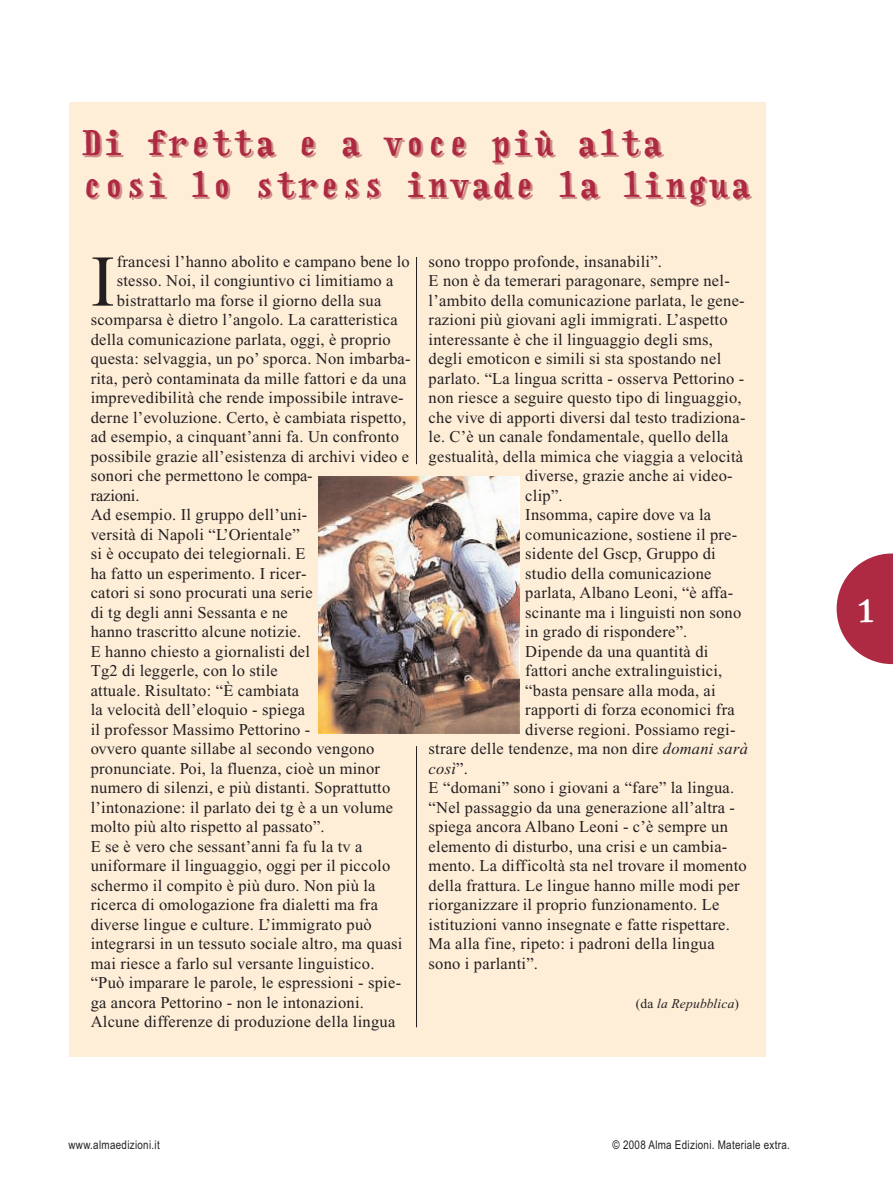
<style>
.page{position:relative;width:893px;height:1191px;background:#fff}
.page>*{position:absolute;margin:0;border:0;box-sizing:border-box;transform-origin:0 0}
.t1{font:72.75px "Times New Roman";color:#231f20}
.t2{font:700 33px/42px "Handwriter";letter-spacing:.06em;color:#ae2a42}
.t3{font:700 30px "Handwriter";color:#fff}
.t4{font:16.5px "Times New Roman";letter-spacing:.015em;color:#231f20}
.t5{font:16.5px "Times New Roman";letter-spacing:-.01em;color:#231f20}
.t6{font:italic 16.5px "Times New Roman";color:#231f20}
.t7{font:italic 13.5px "Times New Roman";letter-spacing:.015em;color:#231f20}
.t8{font:12px "Arial Narrow";letter-spacing:.025em;color:#231f20}
.s1{font-style:italic}
.s2{font-style:normal}
</style>
<div class="page">
<svg style="left:837px;top:553px;width:56px;height:111px"></svg>
<div style="left:69px;top:103px;width:696px;height:953px;background:#feeed8"></div>
<img style="left:319px;top:476px;width:200px;height:257px">
<hr style="left:416px;top:257px;width:1px;height:207px;background:#231f20">
<hr style="left:416px;top:746px;width:1px;height:281px;background:#231f20">
<h2 class="t2" style="left:82px;top:125px;width:670px">Di fretta e a voce più alta così lo stress invade la lingua</h2>
<h1 class="t1" style="left:91px;top:255px;width:26px">I</h1>
<p class="t4" style="left:117px;top:255px;width:294px">francesi l’hanno abolito e campano bene lo</p>
<p class="t4" style="left:117px;top:275px;width:278px">stesso. Noi, il congiuntivo ci limitiamo a</p>
<p class="t4" style="left:117px;top:294px;width:266px">bistrattarlo ma forse il giorno della sua</p>
<p class="t4" style="left:91px;top:314px;width:308px">scomparsa è dietro l’angolo. La caratteristica</p>
<p class="t4" style="left:91px;top:333px;width:302px">della comunicazione parlata, oggi, è proprio</p>
<p class="t4" style="left:91px;top:353px;width:321px">questa: selvaggia, un po’ sporca. Non imbarba-</p>
<p class="t4" style="left:91px;top:372px;width:317px">rita, però contaminata da mille fattori e da una</p>
<p class="t4" style="left:91px;top:392px;width:315px">imprevedibilità che rende impossibile intrave-</p>
<p class="t4" style="left:91px;top:411px;width:317px">derne l’evoluzione. Certo, è cambiata rispetto,</p>
<p class="t4" style="left:91px;top:431px;width:310px">ad esempio, a cinquant’anni fa. Un confronto</p>
<p class="t4" style="left:91px;top:450px;width:320px">possibile grazie all’esistenza di archivi video e</p>
<p class="t4" style="left:91px;top:470px;width:224px">sonori che permettono le compa-</p>
<p class="t5" style="left:91px;top:489px;width:50px">razioni.</p>
<p class="t4" style="left:91px;top:509px;width:218px">Ad esempio. Il gruppo dell’uni-</p>
<p class="t4" style="left:91px;top:528px;width:210px">versità di Napoli “L’Orientale”</p>
<p class="t4" style="left:91px;top:548px;width:216px">si è occupato dei telegiornali. E</p>
<p class="t4" style="left:91px;top:567px;width:217px">ha fatto un esperimento. I ricer-</p>
<p class="t4" style="left:91px;top:587px;width:223px">catori si sono procurati una serie</p>
<p class="t4" style="left:91px;top:606px;width:199px">di tg degli anni Sessanta e ne</p>
<p class="t4" style="left:91px;top:626px;width:212px">hanno trascritto alcune notizie.</p>
<p class="t4" style="left:91px;top:645px;width:221px">E hanno chiesto a giornalisti del</p>
<p class="t4" style="left:91px;top:665px;width:189px">Tg2 di leggerle, con lo stile</p>
<p class="t4" style="left:91px;top:684px;width:210px">attuale. Risultato: “È cambiata</p>
<p class="t4" style="left:91px;top:704px;width:216px">la velocità dell’eloquio - spiega</p>
<p class="t4" style="left:91px;top:723px;width:221px">il professor Massimo Pettorino -</p>
<p class="t4" style="left:91px;top:743px;width:285px">ovvero quante sillabe al secondo vengono</p>
<p class="t4" style="left:91px;top:762px;width:291px">pronunciate. Poi, la fluenza, cioè un minor</p>
<p class="t4" style="left:91px;top:782px;width:301px">numero di silenzi, e più distanti. Soprattutto</p>
<p class="t4" style="left:91px;top:801px;width:304px">l’intonazione: il parlato dei tg è a un volume</p>
<p class="t4" style="left:91px;top:821px;width:235px">molto più alto rispetto al passato”.</p>
<p class="t4" style="left:91px;top:840px;width:273px">E se è vero che sessant’anni fa fu la tv a</p>
<p class="t4" style="left:91px;top:860px;width:301px">uniformare il linguaggio, oggi per il piccolo</p>
<p class="t4" style="left:91px;top:879px;width:286px">schermo il compito è più duro. Non più la</p>
<p class="t4" style="left:91px;top:899px;width:289px">ricerca di omologazione fra dialetti ma fra</p>
<p class="t4" style="left:91px;top:918px;width:283px">diverse lingue e culture. L’immigrato può</p>
<p class="t4" style="left:91px;top:938px;width:313px">integrarsi in un tessuto sociale altro, ma quasi</p>
<p class="t4" style="left:91px;top:957px;width:285px">mai riesce a farlo sul versante linguistico.</p>
<p class="t4" style="left:91px;top:977px;width:312px">“Può imparare le parole, le espressioni - spie-</p>
<p class="t4" style="left:91px;top:996px;width:275px">ga ancora Pettorino - non le intonazioni.</p>
<p class="t4" style="left:91px;top:1016px;width:306px">Alcune differenze di produzione della lingua</p>
<p class="t4" style="left:429px;top:255px;width:235px">sono troppo profonde, insanabili”.</p>
<p class="t4" style="left:429px;top:275px;width:303px">E non è da temerari paragonare, sempre nel-</p>
<p class="t4" style="left:429px;top:294px;width:318px">l’ambito della comunicazione parlata, le gene-</p>
<p class="t4" style="left:429px;top:314px;width:300px">razioni più giovani agli immigrati. L’aspetto</p>
<p class="t4" style="left:429px;top:333px;width:286px">interessante è che il linguaggio degli sms,</p>
<p class="t4" style="left:429px;top:353px;width:294px">degli emoticon e simili si sta spostando nel</p>
<p class="t4" style="left:429px;top:372px;width:317px">parlato. “La lingua scritta - osserva Pettorino -</p>
<p class="t4" style="left:429px;top:392px;width:315px">non riesce a seguire questo tipo di linguaggio,</p>
<p class="t4" style="left:429px;top:411px;width:318px">che vive di apporti diversi dal testo tradiziona-</p>
<p class="t4" style="left:429px;top:431px;width:301px">le. C’è un canale fondamentale, quello della</p>
<p class="t4" style="left:429px;top:450px;width:316px">gestualità, della mimica che viaggia a velocità</p>
<p class="t4" style="left:525px;top:470px;width:209px">diverse, grazie anche ai video-</p>
<p class="t4" style="left:525px;top:489px;width:39px">clip”.</p>
<p class="t4" style="left:525px;top:509px;width:187px">Insomma, capire dove va la</p>
<p class="t4" style="left:525px;top:528px;width:214px">comunicazione, sostiene il pre-</p>
<p class="t4" style="left:525px;top:548px;width:192px">sidente del Gscp, Gruppo di</p>
<p class="t4" style="left:525px;top:567px;width:188px">studio della comunicazione</p>
<p class="t4" style="left:525px;top:587px;width:209px">parlata, Albano Leoni, “è affa-</p>
<p class="t4" style="left:525px;top:606px;width:218px">scinante ma i linguisti non sono</p>
<p class="t4" style="left:525px;top:626px;width:164px">in grado di rispondere”.</p>
<p class="t4" style="left:525px;top:645px;width:185px">Dipende da una quantità di</p>
<p class="t4" style="left:525px;top:665px;width:199px">fattori anche extralinguistici,</p>
<p class="t4" style="left:525px;top:684px;width:192px">“basta pensare alla moda, ai</p>
<p class="t4" style="left:525px;top:704px;width:211px">rapporti di forza economici fra</p>
<p class="t4" style="left:525px;top:723px;width:212px">diverse regioni. Possiamo regi-</p>
<p class="t4" style="left:429px;top:743px;width:321px">strare delle tendenze, ma non dire <span class="s1">domani sarà</span></p>
<p class="t6" style="left:429px;top:762px;width:41px">così<span class="s2">”.</span></p>
<p class="t4" style="left:429px;top:782px;width:307px">E “domani” sono i giovani a “fare” la lingua.</p>
<p class="t4" style="left:429px;top:801px;width:308px">“Nel passaggio da una generazione all’altra -</p>
<p class="t4" style="left:429px;top:821px;width:301px">spiega ancora Albano Leoni - c’è sempre un</p>
<p class="t4" style="left:429px;top:840px;width:300px">elemento di disturbo, una crisi e un cambia-</p>
<p class="t4" style="left:429px;top:860px;width:320px">mento. La difficoltà sta nel trovare il momento</p>
<p class="t4" style="left:429px;top:879px;width:313px">della frattura. Le lingue hanno mille modi per</p>
<p class="t4" style="left:429px;top:899px;width:292px">riorganizzare il proprio funzionamento. Le</p>
<p class="t4" style="left:429px;top:918px;width:303px">istituzioni vanno insegnate e fatte rispettare.</p>
<p class="t4" style="left:429px;top:938px;width:287px">Ma alla fine, ripeto: i padroni della lingua</p>
<p class="t4" style="left:429px;top:957px;width:111px">sono i parlanti”.</p>
<p class="t7" style="left:636px;top:998px;width:105px"><span class="s2">(da</span> la Repubblica<span class="s2">)</span></p>
<p class="t8" style="left:69px;top:1140px;width:93px">www.almaedizioni.it</p>
<p class="t8" style="left:613px;top:1140px;width:179px">© 2008 Alma Edizioni. Materiale extra.</p>
<h3 class="t3" style="left:857px;top:599px;width:19px">1</h3>
</div>
